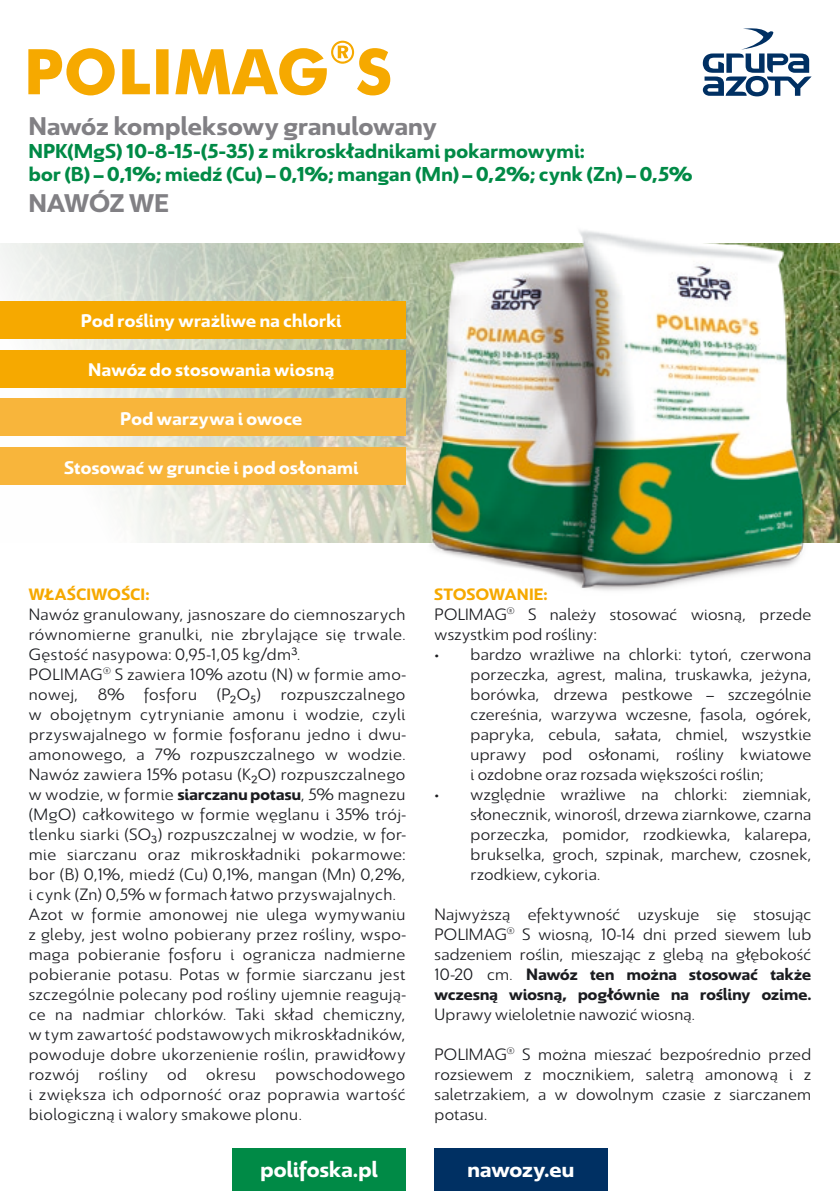
<style>
.page{position:relative;width:840px;height:1191px;background:#fff}
.page>*{position:absolute;margin:0;border:0;box-sizing:border-box;transform-origin:0 0}
.t1{font:28px "Savigny Bold Norm";letter-spacing:-.02em;color:#818084}
.t2{font:24px "Savigny Bold Norm";letter-spacing:-.02em;color:#fff}
.t3{font:22px/23px "Savigny Bold Norm";letter-spacing:-.015em;color:#008a46}
.t4{font:20px "Savigny Bold Norm";letter-spacing:-.015em;color:#fff}
.t5{font:18px/20px "Savigny Regular Norm";letter-spacing:-.01em;color:#1b1c20;text-align:justify}
.t6{font:18px/20px "Savigny Bold Norm";letter-spacing:-.025em;color:#1b1c20}
.t7{font:18px "Savigny Bold Norm";letter-spacing:-.01em;color:#f6a900}
.s1{font-family:"Savigny Bold Norm"}
.s2{font-family:"Savigny Regular Norm"}
</style>
<div class="page">
<svg style="left:702px;top:28px;width:109px;height:68px"></svg>
<div style="left:232px;top:1148px;width:173px;height:43px;background:#008a46"></div>
<div style="left:434px;top:1148px;width:173px;height:43px;background:#003063"></div>
<svg style="left:28px;top:41px;width:362px;height:54px"></svg>
<img style="left:0;top:243px;width:392px;height:300px">
<img style="left:392px;top:230px;width:447px;height:361px">
<div style="left:0;top:301px;width:405px;height:38px;background:#f6a900"></div>
<div style="left:0;top:350px;width:405px;height:37px;background:#f6a900"></div>
<div style="left:0;top:398px;width:405px;height:38px;background:#f8b53b"></div>
<div style="left:0;top:447px;width:405px;height:38px;background:#f8b53b"></div>
<h1 class="t1" style="left:28px;top:113px;width:410px">Nawóz kompleksowy granulowany</h1>
<p class="t3" style="left:28px;top:140px;width:665px">NPK(MgS) 10-8-15-(5-35) z mikroskładnikami pokarmowymi:<br>bor (B) – 0,1%; miedź (Cu) – 0,1%; mangan (Mn) – 0,2%; cynk (Zn) – 0,5%</p>
<h1 class="t1" style="left:28px;top:189px;width:142px">NAWÓZ WE</h1>
<p class="t4" style="left:81px;top:311px;width:262px">Pod rośliny wrażliwe na chlorki</p>
<p class="t4" style="left:88px;top:360px;width:247px">Nawóz do stosowania wiosną</p>
<p class="t4" style="left:120px;top:409px;width:184px">Pod warzywa i owoce</p>
<p class="t4" style="left:64px;top:457px;width:296px">Stosować w gruncie i pod osłonami</p>
<p class="t7" style="left:28px;top:586px;width:123px">WŁAŚCIWOŚCI:</p>
<p class="t5" style="left:28px;top:604px;width:379px;text-align:left">Nawóz granulowany, jasnoszare do ciemnoszarych równomierne granulki, nie zbrylające się trwale.<br>Gęstość nasypowa: 0,95‑1,05 kg/dm³.<br>POLIMAG<sup>®</sup> S zawiera 10% azotu (N) w formie amo‑ nowej, 8% fosforu (P₂O₅) rozpuszczalnego w obojętnym cytrynianie amonu i wodzie, czyli przyswajalnego w formie fosforanu jedno i dwu‑ amonowego, a 7% rozpuszczalnego w wodzie.<br>Nawóz zawiera 15% potasu (K₂O) rozpuszczalnego w wodzie, w formie <span class="s1">siarczanu potasu</span>, 5% magnezu (MgO) całkowitego w formie węglanu i 35% trój‑ tlenku siarki (SO₃) rozpuszczalnej w wodzie, w for‑ mie siarczanu oraz mikroskładniki pokarmowe: bor (B) 0,1%, miedź (Cu) 0,1%, mangan (Mn) 0,2%, i cynk (Zn) 0,5% w formach łatwo przyswajalnych.<br>Azot w formie amonowej nie ulega wymywaniu z gleby, jest wolno pobierany przez rośliny, wspo‑ maga pobieranie fosforu i ogranicza nadmierne pobieranie potasu. Potas w formie siarczanu jest szczególnie polecany pod rośliny ujemnie reagują‑ ce na nadmiar chlorków. Taki skład chemiczny, w tym zawartość podstawowych mikroskładników, powoduje dobre ukorzenienie roślin, prawidłowy rozwój rośliny od okresu powschodowego i zwiększa ich odporność oraz poprawia wartość biologiczną i walory smakowe plonu.</p>
<p class="t7" style="left:434px;top:586px;width:115px">STOSOWANIE:</p>
<p class="t5" style="left:434px;top:604px;width:379px">POLIMAG<sup>®</sup> S należy stosować wiosną, przede wszystkim pod rośliny:</p>
<p class="t5" style="left:470px;top:644px;width:343px;text-indent:-36px">• bardzo wrażliwe na chlorki: tytoń, czerwona porzeczka, agrest, malina, truskawka, jeżyna, borówka, drzewa pestkowe – szczególnie czereśnia, warzywa wczesne, fasola, ogórek, papryka, cebula, sałata, chmiel, wszystkie uprawy pod osłonami, rośliny kwiatowe i ozdobne oraz rozsada większości roślin;</p>
<p class="t5" style="left:470px;top:784px;width:343px;text-indent:-36px">• względnie wrażliwe na chlorki: ziemniak, słonecznik, winorośl, drzewa ziarnkowe, czarna porzeczka, pomidor, rzodkiewka, kalarepa, brukselka, groch, szpinak, marchew, czosnek, rzodkiew, cykoria.</p>
<p class="t5" style="left:434px;top:904px;width:379px">Najwyższą efektywność uzyskuje się stosując POLIMAG<sup>®</sup> S wiosną, 10‑14 dni przed siewem lub sadzeniem roślin, mieszając z glebą na głębokość</p>
<p class="t6" style="left:434px;top:965px;width:379px"><span class="s2">10‑20 cm.</span> Nawóz ten można stosować także wczesną wiosną, pogłównie na rośliny ozime.</p>
<p class="t5" style="left:434px;top:1004px;width:262px">Uprawy wieloletnie nawozić wiosną.</p>
<p class="t5" style="left:434px;top:1044px;width:379px">POLIMAG<sup>®</sup> S można mieszać bezpośrednio przed rozsiewem z mocznikiem, saletrą amonową i z saletrzakiem, a w dowolnym czasie z siarczanem potasu.</p>
<h2 class="t2" style="left:260px;top:1157px;width:119px">polifoska.pl</h2>
<h2 class="t2" style="left:467px;top:1157px;width:109px">nawozy.eu</h2>
</div>
